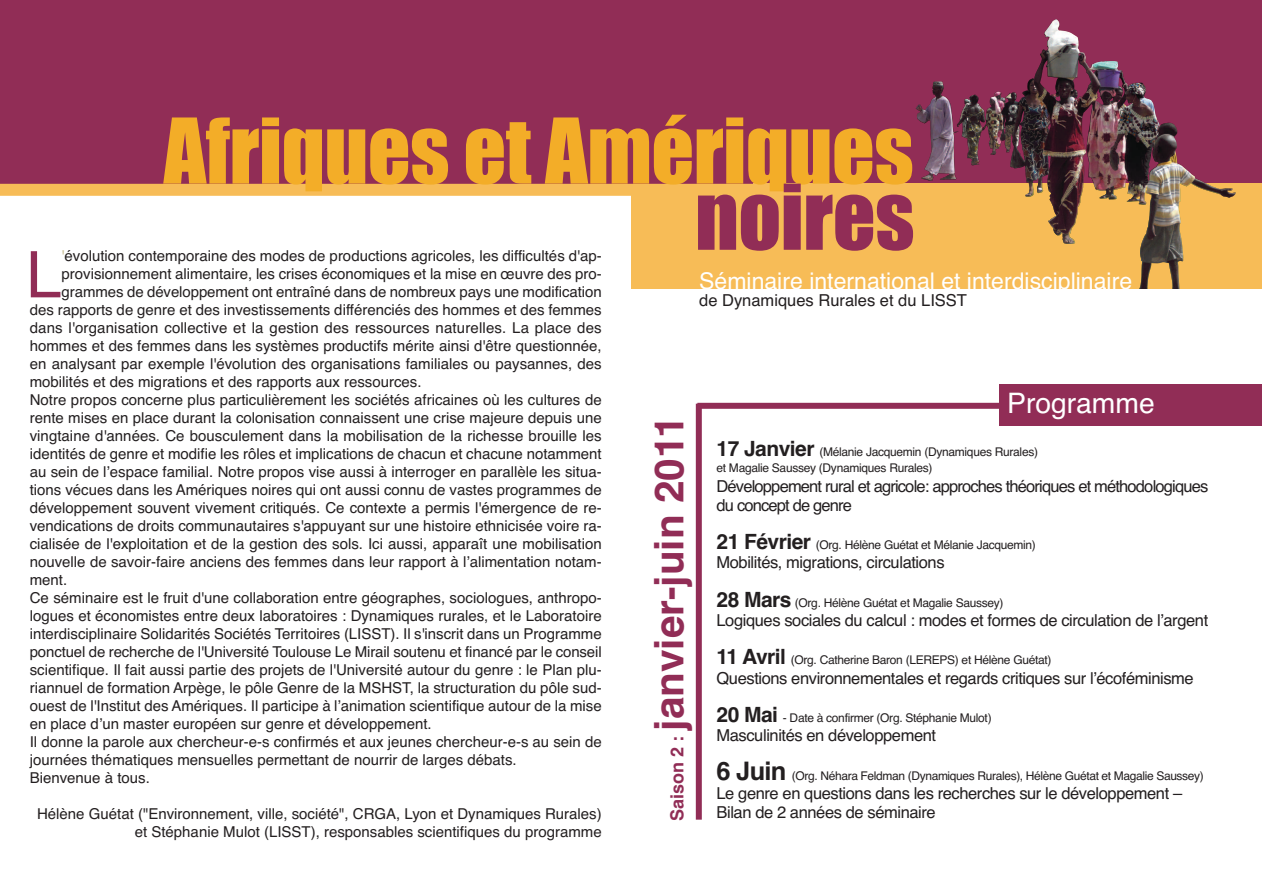
<style>
.page{position:relative;width:1263px;height:893px;background:#fff}
.page>*{position:absolute;margin:0;border:0;box-sizing:border-box;transform-origin:0 0}
.t1{font:83.7px "Impact";letter-spacing:-.005em;color:#f3ad28}
.t2{font:83.7px "Impact";letter-spacing:-.005em;color:#912d56}
.t3{font:64.35px "Helvetica";color:#912d56}
.t4{font:700 40.5px "Helvetica";color:#912d56}
.t5{font:28.2px "Helvetica";color:#fff}
.t6{font:23.1px "Helvetica";color:#fff}
.t7{font:700 18px "Helvetica";color:#912d56}
.t8{font:16.5px/19.2px "Helvetica";letter-spacing:-.025em;color:#231f20}
.t9{font:15px/18px "Helvetica";color:#231f20;text-align:right}
.t10{font:12px/16.5px "Helvetica";letter-spacing:-.025em;color:#231f20}
.s1{color:#c5bb90}
.s2{font-weight:700;font-size:21px}
.s3{font-weight:700;font-size:25.5px}
</style>
<div class="page">
<svg style="left:753px;top:0;width:509px;height:184px;background:#853253"></svg>
<div style="left:631px;top:184px;width:631px;height:105px;background:#f7bc57"></div>
<img style="left:916px;top:81px;width:42px;height:100px">
<div style="left:697px;top:403px;width:552px;height:6px;background:#912d56"></div>
<div style="left:999px;top:384px;width:263px;height:42px;background:#912d56"></div>
<div style="left:696px;top:404px;width:6px;height:416px;background:#912d56"></div>
<div style="left:0;top:0;width:753px;height:185px;background:#912d56"></div>
<div style="left:0;top:184px;width:915px;height:12px;background:#f7bc57"></div>
<h1 class="t1" style="left:164px;top:99px;width:751px">Afriques et Amériques</h1>
<h1 class="t2" style="left:695px;top:165px;width:221px">noires</h1>
<h2 class="t3" style="left:26px;top:220px;width:37px">L</h2>
<p class="t9" style="left:62px;top:247px;width:542px"><span class="s1">'</span>évolution contemporaine des modes de productions agricoles, les difficultés d'ap-</p>
<p class="t9" style="left:62px;top:265px;width:542px">provisionnement alimentaire, les crises économiques et la mise en œuvre des pro-</p>
<p class="t9" style="left:62px;top:283px;width:542px">grammes de développement ont entraîné dans de nombreux pays une modification</p>
<p class="t9" style="left:30px;top:301px;width:573px">des rapports de genre et des investissements différenciés des hommes et des femmes</p>
<p class="t9" style="left:30px;top:319px;width:573px">dans l'organisation collective et la gestion des ressources naturelles. La place des</p>
<p class="t9" style="left:30px;top:337px;width:573px">hommes et des femmes dans les systèmes productifs mérite ainsi d'être questionnée,</p>
<p class="t9" style="left:30px;top:355px;width:573px">en analysant par exemple l'évolution des organisations familiales ou paysannes, des</p>
<p class="t9" style="left:30px;top:373px;width:393px">mobilités et des migrations et des rapports aux ressources.</p>
<p class="t9" style="left:30px;top:391px;width:573px">Notre propos concerne plus particulièrement les sociétés africaines où les cultures de</p>
<p class="t9" style="left:30px;top:409px;width:573px">rente mises en place durant la colonisation connaissent une crise majeure depuis une</p>
<p class="t9" style="left:30px;top:427px;width:573px">vingtaine d'années. Ce bousculement dans la mobilisation de la richesse brouille les</p>
<p class="t9" style="left:30px;top:445px;width:573px">identités de genre et modifie les rôles et implications de chacun et chacune notamment</p>
<p class="t9" style="left:30px;top:463px;width:573px">au sein de lʼespace familial. Notre propos vise aussi à interroger en parallèle les situa-</p>
<p class="t9" style="left:30px;top:481px;width:573px">tions vécues dans les Amériques noires qui ont aussi connu de vastes programmes de</p>
<p class="t9" style="left:30px;top:499px;width:573px">développement souvent vivement critiqués. Ce contexte a permis l'émergence de re-</p>
<p class="t9" style="left:30px;top:517px;width:573px">vendications de droits communautaires s'appuyant sur une histoire ethnicisée voire ra-</p>
<p class="t9" style="left:30px;top:535px;width:573px">cialisée de l'exploitation et de la gestion des sols. Ici aussi, apparaît une mobilisation</p>
<p class="t9" style="left:30px;top:553px;width:573px">nouvelle de savoir-faire anciens des femmes dans leur rapport à lʼalimentation notam-</p>
<p class="t9" style="left:30px;top:571px;width:39px">ment.</p>
<p class="t9" style="left:30px;top:589px;width:573px">Ce séminaire est le fruit d'une collaboration entre géographes, sociologues, anthropo-</p>
<p class="t9" style="left:30px;top:607px;width:573px">logues et économistes entre deux laboratoires : Dynamiques rurales, et le Laboratoire</p>
<p class="t9" style="left:30px;top:625px;width:573px">interdisciplinaire Solidarités Sociétés Territoires (LISST). Il s'inscrit dans un Programme</p>
<p class="t9" style="left:30px;top:643px;width:573px">ponctuel de recherche de l'Université Toulouse Le Mirail soutenu et financé par le conseil</p>
<p class="t9" style="left:30px;top:661px;width:573px">scientifique. Il fait aussi partie des projets de l'Université autour du genre : le Plan plu-</p>
<p class="t9" style="left:30px;top:679px;width:573px">riannuel de formation Arpège, le pôle Genre de la MSHST, la structuration du pôle sud-</p>
<p class="t9" style="left:30px;top:697px;width:573px">ouest de l'Institut des Amériques. Il participe à lʼanimation scientifique autour de la mise</p>
<p class="t9" style="left:30px;top:715px;width:403px">en place dʼun master européen sur genre et développement.</p>
<p class="t9" style="left:30px;top:733px;width:573px">Il donne la parole aux chercheur-e-s confirmés et aux jeunes chercheur-e-s au sein de</p>
<p class="t9" style="left:30px;top:751px;width:488px">journées thématiques mensuelles permettant de nourrir de larges débats.</p>
<p class="t9" style="left:30px;top:769px;width:122px">Bienvenue à tous.</p>
<p class="t9" style="left:37px;top:805px;width:566px">Hélène Guétat ("Environnement, ville, société", CRGA, Lyon et Dynamiques Rurales) et Stéphanie Mulot (LISST), responsables scientifiques du programme</p>
<h3 class="t6" style="left:699px;top:261px;width:435px">Séminaire international et interdisciplinaire</h3>
<p class="t8" style="left:699px;top:290px;width:269px">de Dynamiques Rurales et du LISST</p>
<h3 class="t5" style="left:1007px;top:379px;width:149px">Programme</h3>
<p class="t10" style="left:716px;top:443px;width:323px"><span class="s2">17 Janvier</span> (Mélanie Jacquemin (Dynamiques Rurales) et Magalie Saussey (Dynamiques Rurales)</p>
<p class="t8" style="left:716px;top:476px;width:493px">Développement rural et agricole: approches théoriques et méthodologiques du concept de genre</p>
<p class="t10" style="left:716px;top:536px;width:321px"><span class="s2">21 Février</span> (Org. Hélène Guétat et Mélanie Jacquemin)</p>
<p class="t8" style="left:716px;top:552px;width:230px">Mobilités, migrations, circulations</p>
<p class="t10" style="left:716px;top:594px;width:289px"><span class="s2">28 Mars</span> (Org. Hélène Guétat et Magalie Saussey)</p>
<p class="t8" style="left:716px;top:610px;width:493px">Logiques sociales du calcul : modes et formes de circulation de lʼargent</p>
<p class="t10" style="left:716px;top:651px;width:337px"><span class="s2">11 Avril</span> (Org. Catherine Baron (LEREPS) et Hélène Guétat)</p>
<p class="t8" style="left:716px;top:668px;width:479px">Questions environnementales et regards critiques sur lʼécoféminisme</p>
<p class="t10" style="left:716px;top:709px;width:277px"><span class="s2">20 Mai</span> - Date à confirmer (Org. Stéphanie Mulot)</p>
<p class="t8" style="left:716px;top:725px;width:221px">Masculinités en développement</p>
<p class="t10" style="left:716px;top:767px;width:489px"><span class="s3">6 Juin</span> (Org. Néhara Feldman (Dynamiques Rurales), Hélène Guétat et Magalie Saussey)</p>
<p class="t8" style="left:716px;top:783px;width:467px">Le genre en questions dans les recherches sur le développement –</p>
<h3 class="t4" style="left:633px;top:731px;width:317px;rotate:-90deg">janvier-juin 2011</h3>
<p class="t7" style="left:661px;top:821px;width:87px;rotate:-90deg">Saison 2 :</p>
<p class="t8" style="left:716px;top:802px;width:221px">Bilan de 2 années de séminaire</p>
</div>
